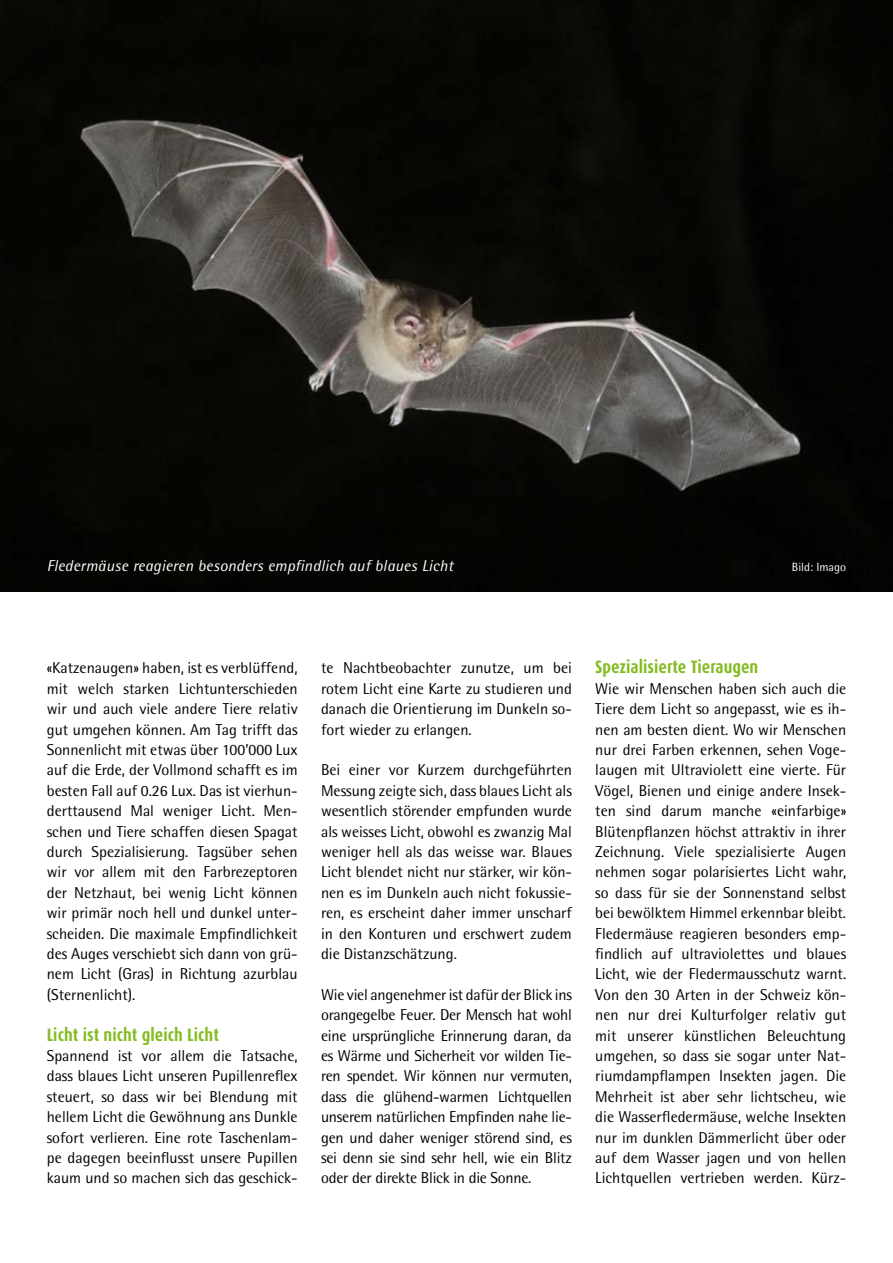
<style>
.page{position:relative;width:893px;height:1263px;background:#fff}
.page>*{position:absolute;margin:0;border:0;box-sizing:border-box;transform-origin:0 0}
.t1{font:700 18px "Dax Condensed";color:#85bc22}
.t2{font:15.75px/20.4px "Rotis Semi Sans";color:#000;text-align:justify}
.t3{font:italic 15.75px "Rotis Semi Sans";letter-spacing:.015em;color:#fff}
.t4{font:12px "Rotis Semi Sans";color:#fff}
</style>
<div class="page">
<img style="left:0;top:0;width:893px;height:592px">
<p class="t3" style="left:47px;top:556px;width:408px">Fledermäuse reagieren besonders empfindlich auf blaues Licht</p>
<p class="t4" style="left:792px;top:560px;width:56px">Bild: Imago</p>
<p class="t2" style="left:47px;top:658px;width:252px">«Katzenaugen» haben, ist es verblüffend, mit welch starken Lichtunterschieden wir und auch viele andere Tiere relativ gut umgehen können. Am Tag trifft das Sonnenlicht mit etwas über 100’000 Lux auf die Erde, der Vollmond schafft es im besten Fall auf 0.26 Lux. Das ist vierhun&shy;derttausend Mal weniger Licht. Men&shy;schen und Tiere schaffen diesen Spagat durch Spezialisierung. Tagsüber sehen wir vor allem mit den Farbrezeptoren der Netzhaut, bei wenig Licht können wir primär noch hell und dunkel unter&shy;scheiden. Die maximale Empfindlichkeit des Auges verschiebt sich dann von grü&shy;nem Licht (Gras) in Richtung azurblau (Sternenlicht).</p>
<p class="t1" style="left:47px;top:1024px;width:174px">Licht ist nicht gleich Licht</p>
<p class="t2" style="left:47px;top:1045px;width:252px">Spannend ist vor allem die Tatsache, dass blaues Licht unseren Pupillenreflex steuert, so dass wir bei Blendung mit hellem Licht die Gewöhnung ans Dunkle sofort verlieren. Eine rote Taschenlam&shy;pe dagegen beeinflusst unsere Pupillen kaum und so machen sich das geschick-</p>
<p class="t2" style="left:321px;top:658px;width:252px">te Nachtbeobachter zunutze, um bei rotem Licht eine Karte zu studieren und danach die Orientierung im Dunkeln so&shy;fort wieder zu erlangen.</p>
<p class="t2" style="left:321px;top:760px;width:252px">Bei einer vor Kurzem durchgeführten Messung zeigte sich, dass blaues Licht als wesentlich störender empfunden wurde als weisses Licht, obwohl es zwanzig Mal weniger hell als das weisse war. Blaues Licht blendet nicht nur stärker, wir kön&shy;nen es im Dunkeln auch nicht fokussie&shy;ren, es erscheint daher immer unscharf in den Konturen und erschwert zudem die Distanzschätzung.</p>
<p class="t2" style="left:321px;top:984px;width:252px">Wie viel angenehmer ist dafür der Blick ins orangegelbe Feuer. Der Mensch hat wohl eine ursprüngliche Erinnerung daran, da es Wärme und Sicherheit vor wilden Tie&shy;ren spendet. Wir können nur vermuten, dass die glühend-warmen Lichtquellen unserem natürlichen Empfinden nahe lie&shy;gen und daher weniger störend sind, es sei denn sie sind sehr hell, wie ein Blitz oder der direkte Blick in die Sonne.</p>
<p class="t1" style="left:595px;top:657px;width:164px">Spezialisierte Tieraugen</p>
<p class="t2" style="left:595px;top:678px;width:252px">Wie wir Menschen haben sich auch die Tiere dem Licht so angepasst, wie es ih&shy;nen am besten dient. Wo wir Menschen nur drei Farben erkennen, sehen Voge&shy;laugen mit Ultraviolett eine vierte. Für Vögel, Bienen und einige andere Insek&shy;ten sind darum manche «einfarbige» Blütenpflanzen höchst attraktiv in ihrer Zeichnung. Viele spezialisierte Augen nehmen sogar polarisiertes Licht wahr, so dass für sie der Sonnenstand selbst bei bewölktem Himmel erkennbar bleibt.<br>Fledermäuse reagieren besonders emp&shy;findlich auf ultraviolettes und blaues Licht, wie der Fledermausschutz warnt.<br>Von den 30 Arten in der Schweiz kön&shy;nen nur drei Kulturfolger relativ gut mit unserer künstlichen Beleuchtung umgehen, so dass sie sogar unter Nat&shy;riumdampflampen Insekten jagen. Die Mehrheit ist aber sehr lichtscheu, wie die Wasserfledermäuse, welche Insekten nur im dunklen Dämmerlicht über oder auf dem Wasser jagen und von hellen Lichtquellen vertrieben werden. Kürz-</p>
</div>
